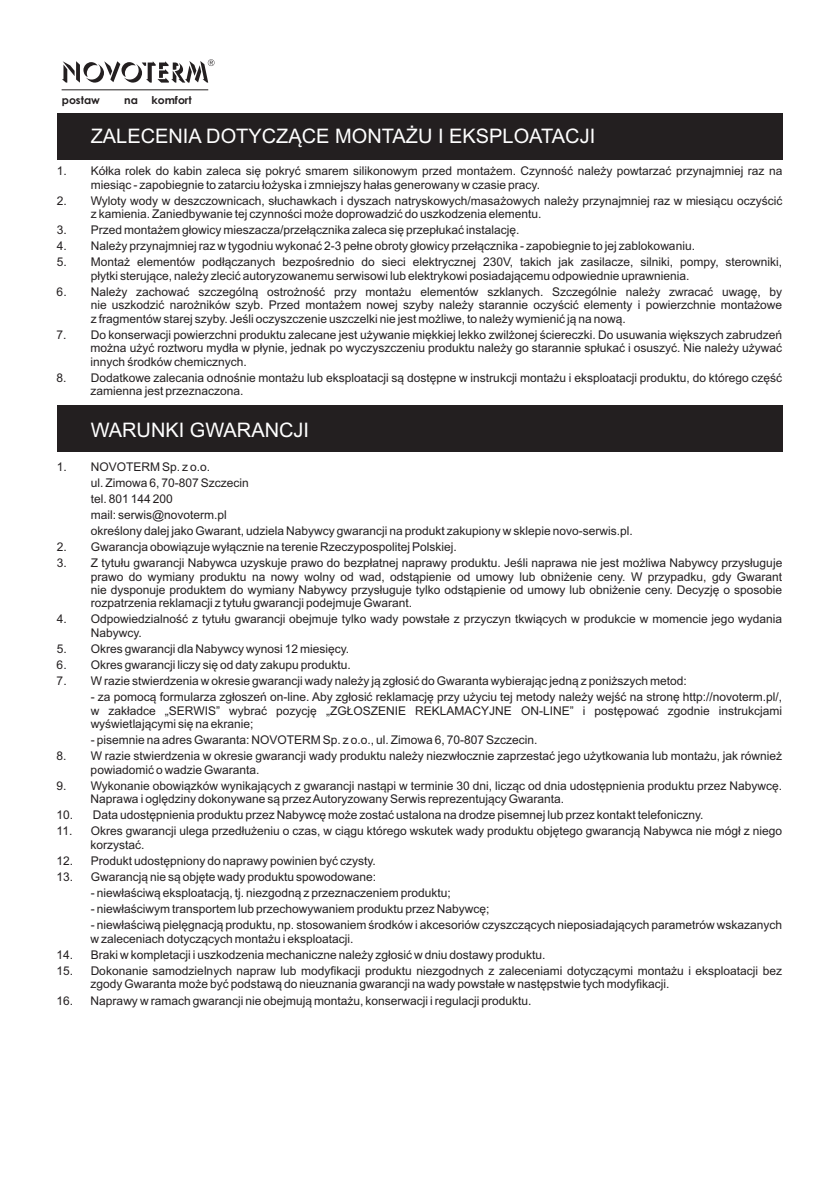
<style>
.page{position:relative;width:838px;height:1191px;background:#fff}
.page>*{position:absolute;margin:0;border:0;box-sizing:border-box;transform-origin:0 0}
.t1{font:20px "Arial";color:#fff}
.t2{font:12px/13.4px "Arial";color:#231f20}
.t3{font:700 10.8px "Century Gothic";color:#231f20}
</style>
<div class="page">
<div style="left:57px;top:405px;width:725px;height:46px;background:#231f20"></div>
<div style="left:57px;top:113px;width:725px;height:47px;background:#231f20"></div>
<svg style="left:61px;top:59px;width:154px;height:32px"></svg>
<hr style="left:62px;top:89px;width:146px;height:1px;background:#231f20">
<p class="t3" style="left:62px;top:96px;width:40px">postaw</p>
<p class="t3" style="left:124px;top:96px;width:69px">na komfort</p>
<h1 class="t1" style="left:91px;top:128px;width:506px">ZALECENIA DOTYCZĄCE MONTAŻU I EKSPLOATACJI</h1>
<p class="t2" style="left:91px;top:165px;width:693px;text-indent:-34px">1. Kółka rolek do kabin zaleca się pokryć smarem silikonowym przed montażem. Czynność należy powtarzać przynajmniej raz na miesiąc - zapobiegnie to zatarciu łożyska i zmniejszy hałas generowany w czasie pracy.</p>
<p class="t2" style="left:91px;top:195px;width:693px;text-indent:-34px">2. Wyloty wody w deszczownicach, słuchawkach i dyszach natryskowych/masażowych należy przynajmniej raz w miesiącu oczyścić z kamienia. Zaniedbywanie tej czynności może doprowadzić do uszkodzenia elementu.</p>
<p class="t2" style="left:57px;top:224px;width:464px">3. Przed montażem głowicy mieszacza/przełącznika zaleca się przepłukać instalację.</p>
<p class="t2" style="left:57px;top:240px;width:640px">4. Należy przynajmniej raz w tygodniu wykonać 2-3 pełne obroty głowicy przełącznika - zapobiegnie to jej zablokowaniu.</p>
<p class="t2" style="left:91px;top:256px;width:693px;text-indent:-34px">5. Montaż elementów podłączanych bezpośrednio do sieci elektrycznej 230V, takich jak zasilacze, silniki, pompy, sterowniki, płytki sterujące, należy zlecić autoryzowanemu serwisowi lub elektrykowi posiadającemu odpowiednie uprawnienia.</p>
<p class="t2" style="left:91px;top:286px;width:693px;text-align:justify;text-indent:-34px">6. Należy zachować szczególną ostrożność przy montażu elementów szklanych. Szczególnie należy zwracać uwagę, by nie uszkodzić narożników szyb. Przed montażem nowej szyby należy starannie oczyścić elementy i powierzchnie montażowe z fragmentów starej szyby. Jeśli oczyszczenie uszczelki nie jest możliwe, to należy wymienić ją na nową.</p>
<p class="t2" style="left:91px;top:329px;width:693px;text-align:justify;text-indent:-34px">7. Do konserwacji powierzchni produktu zalecane jest używanie miękkiej lekko zwilżonej ściereczki. Do usuwania większych zabrudzeń można użyć roztworu mydła w płynie, jednak po wyczyszczeniu produktu należy go starannie spłukać i osuszyć. Nie należy używać innych środków chemicznych.</p>
<p class="t2" style="left:91px;top:372px;width:693px;text-indent:-34px">8. Dodatkowe zalecania odnośnie montażu lub eksploatacji są dostępne w instrukcji montażu i eksploatacji produktu, do którego część zamienna jest przeznaczona.</p>
<h1 class="t1" style="left:91px;top:422px;width:220px">WARUNKI GWARANCJI</h1>
<p class="t2" style="left:91px;top:459px;width:544px;line-height:16px;text-indent:-34px">1. NOVOTERM Sp. z o.o.<br>ul. Zimowa 6, 70-807 Szczecin<br>tel. 801 144 200<br>mail: serwis@novoterm.pl<br>określony dalej jako Gwarant, udziela Nabywcy gwarancji na produkt zakupiony w sklepie novo-serwis.pl.</p>
<p class="t2" style="left:57px;top:541px;width:402px">2. Gwarancja obowiązuje wyłącznie na terenie Rzeczypospolitej Polskiej.</p>
<p class="t2" style="left:91px;top:557px;width:693px;text-align:justify;text-indent:-34px">3. Z tytułu gwarancji Nabywca uzyskuje prawo do bezpłatnej naprawy produktu. Jeśli naprawa nie jest możliwa Nabywcy przysługuje prawo do wymiany produktu na nowy wolny od wad, odstąpienie od umowy lub obniżenie ceny. W przypadku, gdy Gwarant nie dysponuje produktem do wymiany Nabywcy przysługuje tylko odstąpienie od umowy lub obniżenie ceny. Decyzję o sposobie rozpatrzenia reklamacji z tytułu gwarancji podejmuje Gwarant.</p>
<p class="t2" style="left:91px;top:613px;width:693px;text-indent:-34px">4. Odpowiedzialność z tytułu gwarancji obejmuje tylko wady powstałe z przyczyn tkwiących w produkcie w momencie jego wydania<br>Nabywcy.</p>
<p class="t2" style="left:57px;top:643px;width:294px">5. Okres gwarancji dla Nabywcy wynosi 12 miesięcy.</p>
<p class="t2" style="left:57px;top:659px;width:296px">6. Okres gwarancji liczy się od daty zakupu produktu.</p>
<p class="t2" style="left:57px;top:675px;width:632px">7. W razie stwierdzenia w okresie gwarancji wady należy ją zgłosić do Gwaranta wybierając jedną z poniższych metod:</p>
<p class="t2" style="left:91px;top:691px;width:693px;text-align:justify">- za pomocą formularza zgłoszeń on-line. Aby zgłosić reklamację przy użyciu tej metody należy wejść na stronę http://novoterm.pl/, w zakładce „SERWIS” wybrać pozycję „ZGŁOSZENIE REKLAMACYJNE ON-LINE” i postępować zgodnie instrukcjami wyświetlającymi się na ekranie;</p>
<p class="t2" style="left:91px;top:734px;width:448px">- pisemnie na adres Gwaranta: NOVOTERM Sp. z o.o., ul. Zimowa 6, 70-807 Szczecin.</p>
<p class="t2" style="left:91px;top:750px;width:693px;text-indent:-34px">8. W razie stwierdzenia w okresie gwarancji wady produktu należy niezwłocznie zaprzestać jego użytkowania lub montażu, jak również powiadomić o wadzie Gwaranta.</p>
<p class="t2" style="left:91px;top:779px;width:693px;text-indent:-34px">9. Wykonanie obowiązków wynikających z gwarancji nastąpi w terminie 30 dni, licząc od dnia udostępnienia produktu przez Nabywcę.<br>Naprawa i oględziny dokonywane są przez Autoryzowany Serwis reprezentujący Gwaranta.</p>
<p class="t2" style="left:57px;top:809px;width:648px">10. Data udostępnienia produktu przez Nabywcę może zostać ustalona na drodze pisemnej lub przez kontakt telefoniczny.</p>
<p class="t2" style="left:91px;top:825px;width:693px;text-indent:-34px">11. Okres gwarancji ulega przedłużeniu o czas, w ciągu którego wskutek wady produktu objętego gwarancją Nabywca nie mógł z niego korzystać.</p>
<p class="t2" style="left:57px;top:854px;width:321px">12. Produkt udostępniony do naprawy powinien być czysty.</p>
<p class="t2" style="left:57px;top:871px;width:321px">13. Gwarancją nie są objęte wady produktu spowodowane:</p>
<p class="t2" style="left:91px;top:887px;width:362px">- niewłaściwą eksploatacją, tj. niezgodną z przeznaczeniem produktu;</p>
<p class="t2" style="left:91px;top:903px;width:400px">- niewłaściwym transportem lub przechowywaniem produktu przez Nabywcę;</p>
<p class="t2" style="left:91px;top:919px;width:693px">- niewłaściwą pielęgnacją produktu, np. stosowaniem środków i akcesoriów czyszczących nieposiadających parametrów wskazanych w zaleceniach dotyczących montażu i eksploatacji.</p>
<p class="t2" style="left:57px;top:948px;width:490px">14. Braki w kompletacji i uszkodzenia mechaniczne należy zgłosić w dniu dostawy produktu.</p>
<p class="t2" style="left:91px;top:964px;width:693px;text-indent:-34px">15. Dokonanie samodzielnych napraw lub modyfikacji produktu niezgodnych z zaleceniami dotyczącymi montażu i eksploatacji bez zgody Gwaranta może być podstawą do nieuznania gwarancji na wady powstałe w następstwie tych modyfikacji.</p>
<p class="t2" style="left:57px;top:994px;width:476px">16. Naprawy w ramach gwarancji nie obejmują montażu, konserwacji i regulacji produktu.</p>
</div>
